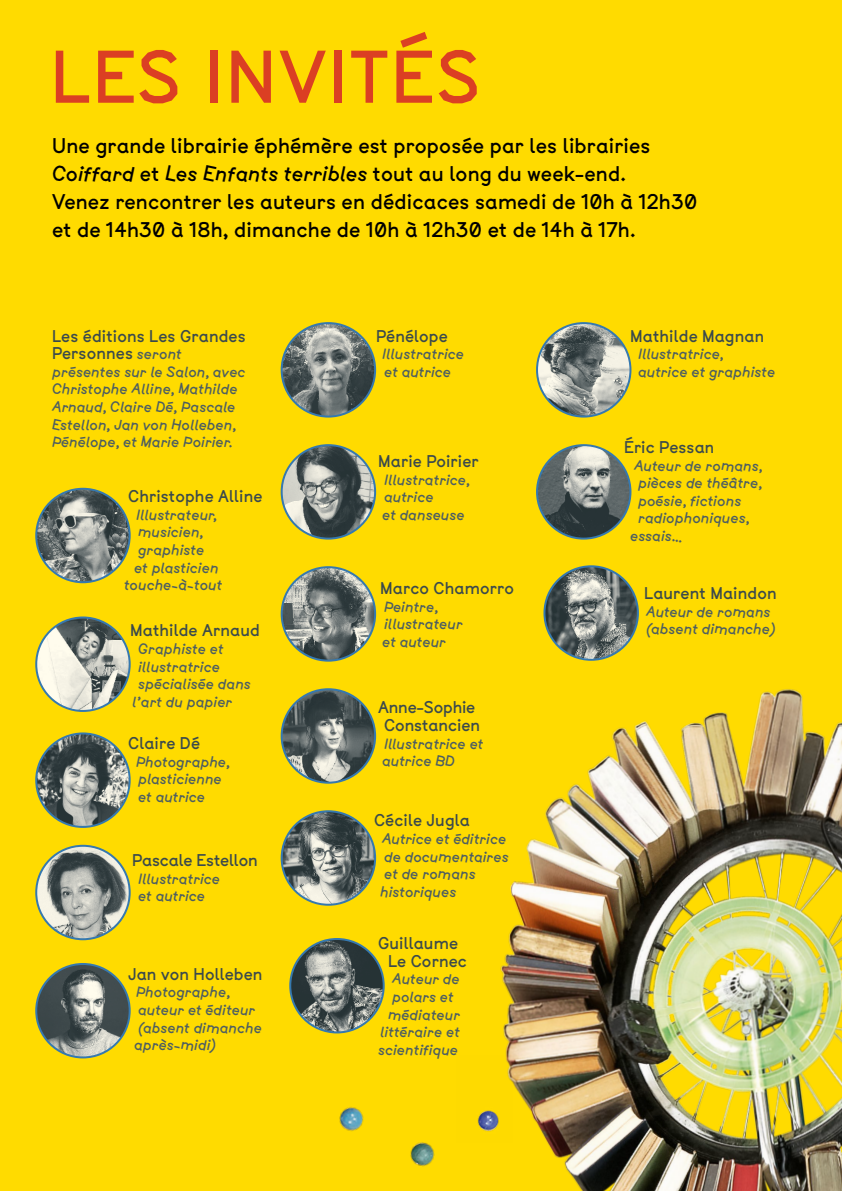
<style>
.page{position:relative;width:842px;height:1191px;background:#ffdb00}
.page>*{position:absolute;margin:0;border:0;box-sizing:border-box;transform-origin:0 0}
.t1{font:70px "Btp";letter-spacing:.04em;color:#db3f23}
.Edito{font:20px/28px "Btp";letter-spacing:.01em;color:#000}
.t2{font:16px/17.6px "Btp";letter-spacing:.01em;color:#3a494d}
.t3{font:14px/17.6px "Btp Rotated";letter-spacing:.01em;color:#4c5d62}
.s1{font-family:"Btp Rotated"}
.s2{font-family:"Btp Rotated";font-size:14px;color:#4c5d62}
</style>
<div class="page">
<img style="left:339px;top:1107px;width:96px;height:60px">
<img style="left:477px;top:689px;width:365px;height:502px">
<img style="left:36px;top:489px;width:94px;height:93px;border-radius:47px">
<div style="left:35px;top:488px;width:96px;height:95px;border:2px solid #3679af;border-radius:50%"></div>
<img style="left:282px;top:323px;width:93px;height:93px;border-radius:47px">
<div style="left:281px;top:322px;width:95px;height:95px;border:2px solid #3679af;border-radius:50%"></div>
<img style="left:36px;top:617px;width:94px;height:94px;border-radius:47px">
<div style="left:35px;top:616px;width:96px;height:96px;border:2px solid #3679af;border-radius:50%"></div>
<img style="left:282px;top:445px;width:93px;height:93px;border-radius:47px">
<div style="left:281px;top:444px;width:95px;height:95px;border:2px solid #3679af;border-radius:50%"></div>
<img style="left:537px;top:323px;width:93px;height:93px;border-radius:47px">
<div style="left:536px;top:322px;width:95px;height:95px;border:2px solid #3679af;border-radius:50%"></div>
<img style="left:36px;top:733px;width:94px;height:94px;border-radius:47px">
<div style="left:35px;top:732px;width:96px;height:96px;border:2px solid #3679af;border-radius:50%"></div>
<img style="left:282px;top:567px;width:93px;height:93px;border-radius:47px">
<div style="left:281px;top:566px;width:95px;height:95px;border:2px solid #3679af;border-radius:50%"></div>
<img style="left:537px;top:445px;width:93px;height:93px;border-radius:47px">
<div style="left:536px;top:444px;width:95px;height:95px;border:2px solid #3679af;border-radius:50%"></div>
<img style="left:36px;top:845px;width:94px;height:94px;border-radius:47px">
<div style="left:35px;top:844px;width:96px;height:96px;border:2px solid #3679af;border-radius:50%"></div>
<img style="left:282px;top:689px;width:93px;height:93px;border-radius:47px">
<div style="left:281px;top:688px;width:95px;height:95px;border:2px solid #3679af;border-radius:50%"></div>
<img style="left:282px;top:811px;width:93px;height:93px;border-radius:47px">
<div style="left:281px;top:810px;width:95px;height:95px;border:2px solid #3679af;border-radius:50%"></div>
<img style="left:544px;top:566px;width:94px;height:94px;border-radius:47px">
<div style="left:543px;top:565px;width:96px;height:96px;border:2px solid #3679af;border-radius:50%"></div>
<img style="left:36px;top:964px;width:94px;height:93px;border-radius:47px">
<div style="left:35px;top:963px;width:96px;height:95px;border:2px solid #3679af;border-radius:50%"></div>
<img style="left:290px;top:939px;width:94px;height:93px;border-radius:47px">
<div style="left:289px;top:938px;width:96px;height:95px;border:2px solid #3679af;border-radius:50%"></div>
<p class="t1" style="left:51px;top:26px;width:431px">LES INVITÉS</p>
<p class="Edito" style="left:52px;top:132px;width:647px">Une grande librairie éphémère est proposée par les librairies <span class="s1">Coiffard</span> et <span class="s1">Les Enfants terribles</span> tout au long du week-end.<br>Venez rencontrer les auteurs en dédicaces samedi de 10h à 12h30 et de 14h30 à 18h, dimanche de 10h à 12h30 et de 14h à 17h.</p>
<p class="t2" style="left:52px;top:327px;width:195px">Les éditions Les Grandes<br>Personnes <span class="s2">seront</span></p>
<p class="t3" style="left:52px;top:363px;width:195px">présentes sur le Salon, avec<br>Christophe Alline, Mathilde<br>Arnaud, Claire Dé, Pascale<br>Estellon, Jan von Holleben,<br>Pénélope, et Marie Poirier.</p>
<p class="t2" style="left:128px;top:487px;width:136px">Christophe Alline</p>
<p class="t3" style="left:124px;top:506px;width:100px;text-align:center">Illustrateur, musicien, graphiste<br>et plasticien touche-à-tout</p>
<p class="t2" style="left:130px;top:622px;width:131px">Mathilde Arnaud</p>
<p class="t3" style="left:138px;top:640px;width:87px">Graphiste et</p>
<p class="t3" style="left:138px;top:658px;width:83px">illustratrice</p>
<p class="t3" style="left:138px;top:675px;width:114px">spécialisée dans</p>
<p class="t3" style="left:132px;top:693px;width:101px">l’art du papier</p>
<p class="t2" style="left:128px;top:734px;width:73px">Claire Dé</p>
<p class="t3" style="left:136px;top:753px;width:96px">Photographe, plasticienne et autrice</p>
<p class="t2" style="left:132px;top:851px;width:127px">Pascale Estellon</p>
<p class="t3" style="left:138px;top:870px;width:83px">Illustratrice et autrice</p>
<p class="t2" style="left:128px;top:965px;width:136px">Jan von Holleben</p>
<p class="t3" style="left:134px;top:983px;width:129px">Photographe, auteur et éditeur (absent dimanche après-midi)</p>
<p class="t2" style="left:376px;top:327px;width:73px">Pénélope</p>
<p class="t3" style="left:382px;top:345px;width:83px">Illustratrice et autrice</p>
<p class="t2" style="left:378px;top:452px;width:102px">Marie Poirier</p>
<p class="t3" style="left:382px;top:471px;width:90px">Illustratrice, autrice<br>et danseuse</p>
<p class="t2" style="left:380px;top:579px;width:135px">Marco Chamorro</p>
<p class="t3" style="left:382px;top:598px;width:82px">Peintre, illustrateur et auteur</p>
<p class="t2" style="left:378px;top:698px;width:103px;text-align:center">Anne-Sophie<br>Constancien</p>
<p class="t3" style="left:382px;top:735px;width:103px">Illustratrice et autrice BD</p>
<p class="t2" style="left:374px;top:812px;width:97px">Cécile Jugla</p>
<p class="t3" style="left:380px;top:830px;width:130px">Autrice et éditrice de documentaires et de romans historiques</p>
<p class="t2" style="left:388px;top:934px;width:80px;text-indent:-10px">Guillaume<br>Le Cornec</p>
<p class="t3" style="left:392px;top:970px;width:69px">Auteur de</p>
<p class="t3" style="left:392px;top:988px;width:63px">polars et</p>
<p class="t3" style="left:388px;top:1006px;width:73px">médiateur</p>
<p class="t3" style="left:380px;top:1023px;width:81px">littéraire et</p>
<p class="t3" style="left:378px;top:1041px;width:81px">scientifique</p>
<p class="t2" style="left:630px;top:327px;width:135px">Mathilde Magnan</p>
<p class="t3" style="left:638px;top:345px;width:139px">Illustratrice, autrice et graphiste</p>
<p class="t2" style="left:624px;top:438px;width:92px">Éric Pessan</p>
<p class="t3" style="left:634px;top:457px;width:130px">Auteur de romans,</p>
<p class="t3" style="left:638px;top:474px;width:126px">pièces de théâtre,</p>
<p class="t3" style="left:638px;top:492px;width:105px">poésie, fictions</p>
<p class="t3" style="left:638px;top:510px;width:113px">radiophoniques,</p>
<p class="t3" style="left:630px;top:527px;width:54px">essais…</p>
<p class="t2" style="left:644px;top:584px;width:134px">Laurent Maindon</p>
<p class="t3" style="left:646px;top:603px;width:131px">Auteur de romans (absent dimanche)</p>
</div>
